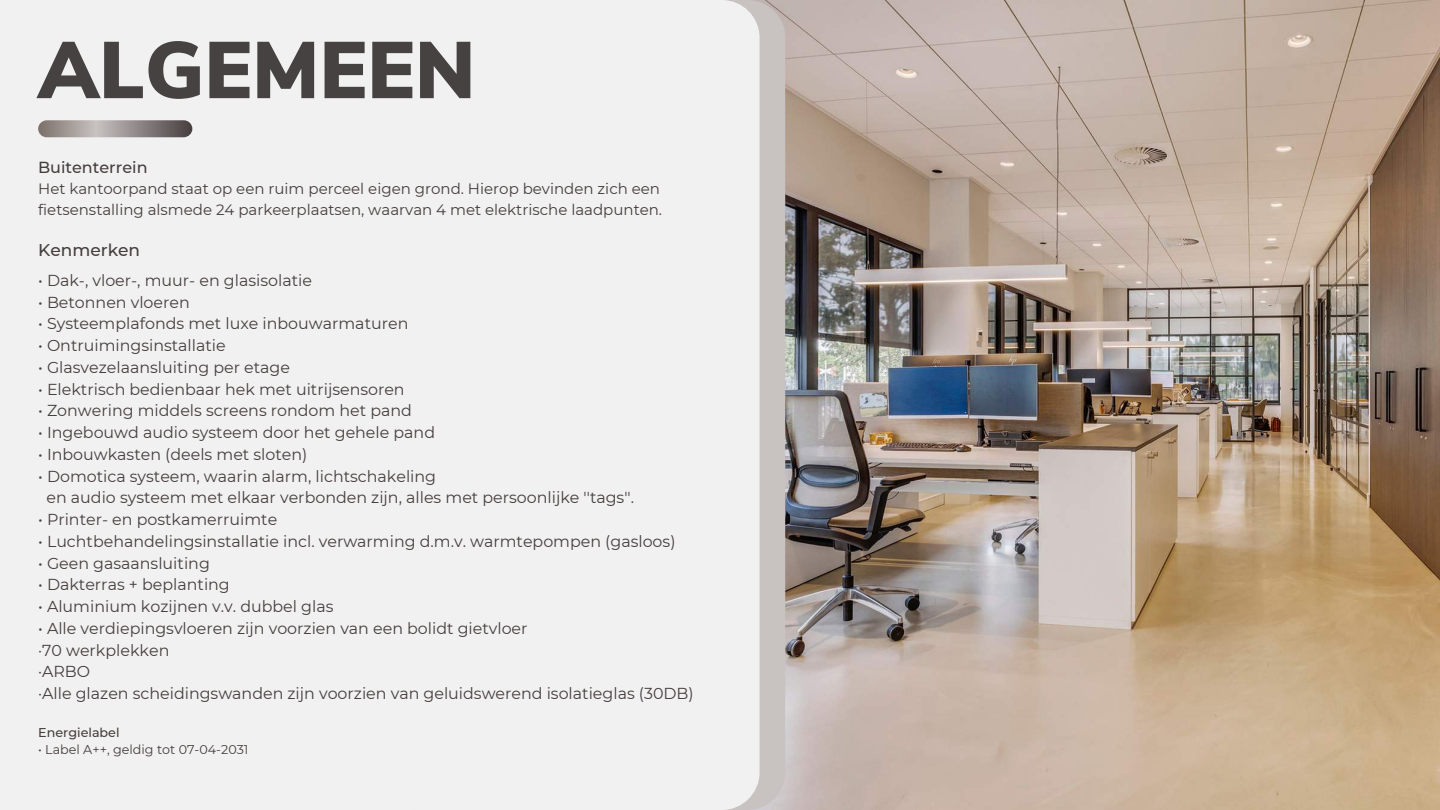
<style>
.page{position:relative;width:1440px;height:810px;background:#fff}
.page>*{position:absolute;margin:0;border:0;box-sizing:border-box;transform-origin:0 0}
.t1{font:900 80px "Nunito Sans";color:#474242}
.t2{font:500 17px "Montserrat";color:#463d3d}
.t3{font:500 16px "Montserrat";color:#463d3d}
.t4{font:15.9px/21.8px "Montserrat";color:#463d3d}
.t5{font:15px/21px "Montserrat";color:#463d3d}
.t6{font:12.7px "Montserrat";color:#463d3d}
.t7{font:500 12.7px "Montserrat";color:#463d3d}
</style>
<div class="page">
<img style="left:760px;top:0;width:680px;height:810px">
<div style="left:520px;top:0;width:265px;height:810px;background:#c8c2c1;border-radius:38px"></div>
<div style="left:0;top:0;width:760px;height:810px;background:#f1f1f1"></div>
<svg style="left:38px;top:120px;width:155px;height:17px;background:#968e8d"></svg>
<h1 class="t1" style="left:38px;top:17px;width:439px">ALGEMEEN</h1>
<p class="t3" style="left:38px;top:157px;width:111px">Buitenterrein</p>
<p class="t5" style="left:38px;top:178px;width:625px">Het kantoorpand staat op een ruim perceel eigen grond. Hierop bevinden zich een fietsenstalling alsmede 24 parkeerplaatsen, waarvan 4 met elektrische laadpunten.</p>
<p class="t2" style="left:38px;top:240px;width:103px">Kenmerken</p>
<p class="t4" style="left:38px;top:269px;width:275px">• Dak-, vloer-, muur- en glasisolatie</p>
<p class="t4" style="left:38px;top:291px;width:153px">• Betonnen vloeren</p>
<p class="t4" style="left:38px;top:313px;width:372px">• Systeemplafonds met luxe inbouwarmaturen</p>
<p class="t4" style="left:38px;top:335px;width:189px">• Ontruimingsinstallatie</p>
<p class="t4" style="left:38px;top:356px;width:253px">• Glasvezelaansluiting per etage</p>
<p class="t4" style="left:38px;top:378px;width:368px">• Elektrisch bedienbaar hek met uitrijsensoren</p>
<p class="t4" style="left:38px;top:400px;width:375px">• Zonwering middels screens rondom het pand</p>
<p class="t4" style="left:38px;top:422px;width:398px">• Ingebouwd audio systeem door het gehele pand</p>
<p class="t4" style="left:38px;top:443px;width:271px">• Inbouwkasten (deels met sloten)</p>
<p class="t4" style="left:46px;top:465px;width:589px;text-indent:-8px">• Domotica systeem, waarin alarm, lichtschakeling<br>en audio systeem met elkaar verbonden zijn, alles met persoonlijke ''tags''.</p>
<p class="t4" style="left:38px;top:509px;width:241px">• Printer- en postkamerruimte</p>
<p class="t4" style="left:38px;top:530px;width:639px">• Luchtbehandelingsinstallatie incl. verwarming d.m.v. warmtepompen (gasloos)</p>
<p class="t4" style="left:38px;top:552px;width:173px">• Geen gasaansluiting</p>
<p class="t4" style="left:38px;top:574px;width:193px">• Dakterras + beplanting</p>
<p class="t4" style="left:38px;top:596px;width:297px">• Aluminium kozijnen v.v. dubbel glas</p>
<p class="t4" style="left:38px;top:617px;width:657px">• Alle verdiepingsvloeren zijn voorzien van een bolidt gietvloer<br>·70 werkplekken<br>·ARBO<br>·Alle glazen scheidingswanden zijn voorzien van geluidswerend isolatieglas (30DB)</p>
<p class="t7" style="left:38px;top:725px;width:83px">Energielabel</p>
<p class="t6" style="left:38px;top:742px;width:212px">• Label A++, geldig tot 07-04-2031</p>
</div>
